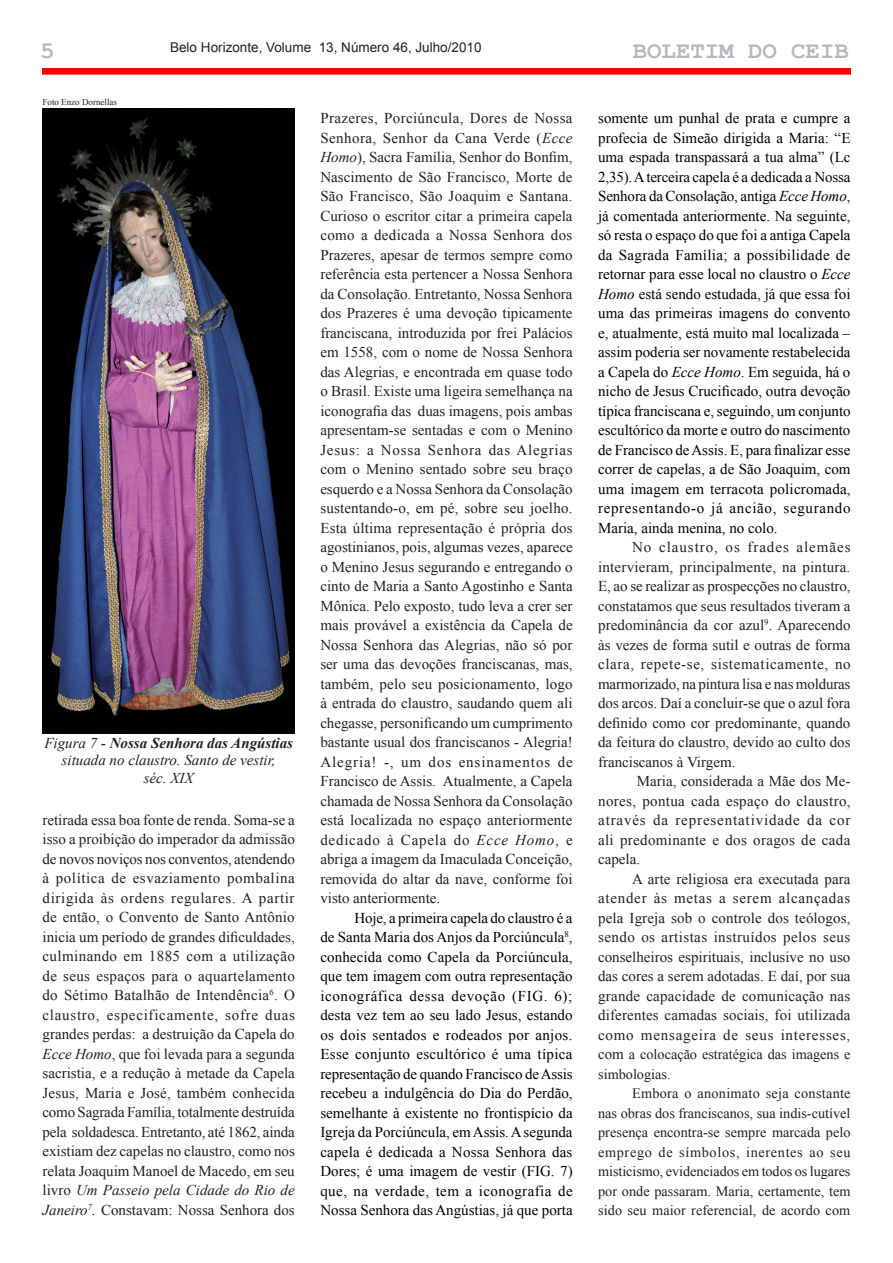
<style>
.page{position:relative;width:893px;height:1263px;background:#fff}
.page>*{position:absolute;margin:0;border:0;box-sizing:border-box;transform-origin:0 0}
.t1{font:700 24px "Courier New";color:#b6b7bb}
.t2{font:15px/19.5px "Times New Roman";color:#231f20;text-align:justify}
.t3{font:15px/19.5px "Times New Roman";color:#000;text-align:justify}
.t4{font:italic 15px/17.2px "Times New Roman";color:#231f20;text-align:center}
.t5{font:14.25px/19.5px "Times New Roman";color:#231f20}
.t6{font:13.5px "Arial";color:#231f20}
.t7{font:9px "Times New Roman";color:#231f20}
.s1{font-weight:700}
.s2{font-style:italic}
.s3{font-size:15px}
</style>
<div class="page">
<img style="left:43px;top:68px;width:808px;height:7px">
<img style="left:43px;top:108px;width:252px;height:626px">
<h1 class="t1" style="left:40px;top:35px;width:16px">5</h1>
<p class="t6" style="left:170px;top:39px;width:313px">Belo Horizonte, Volume 13, Número 46, Julho/2010</p>
<h1 class="t1" style="left:633px;top:36px;width:217px">BOLETIM DO CEIB</h1>
<p class="t7" style="left:43px;top:96px;width:76px">Foto Enzo Dornellas</p>
<p class="t4" style="left:44px;top:734px;width:250px">Figura 7 - <span class="s1">Nossa Senhora das Angústias </span>situada no claustro. Santo de vestir,<br>séc. XIX</p>
<p class="t2" style="left:43px;top:810px;width:254px">retirada essa boa fonte de renda. Soma-se a isso a proibição do imperador da admissão de novos noviços nos conventos, atendendo à política de esvaziamento pombalina dirigida às ordens regulares. A partir de então, o Convento de Santo Antônio inicia um período de grandes dificuldades, culminando em 1885 com a utilização de seus espaços para o aquartelamento do Sétimo Batalhão de Intendência<sup>6</sup>. O claustro, especificamente, sofre duas grandes perdas: a destruição da Capela do <span class="s2">Ecce Homo</span>, que foi levada para a segunda sacristia, e a redução à metade da Capela Jesus, Maria e José, também conhecida como Sagrada Família, totalmente destruída pela soldadesca. Entretanto, até 1862, ainda existiam dez capelas no claustro, como nos relata Joaquim Manoel de Macedo, em seu livro <span class="s2">Um Passeio pela Cidade do Rio de Janeiro</span><sup>7</sup><span class="s2">.</span> Constavam: Nossa Senhora dos</p>
<p class="t2" style="left:320px;top:108px;width:254px">Prazeres, Porciúncula, Dores de Nossa Senhora, Senhor da Cana Verde (<span class="s2">Ecce Homo</span>), Sacra Família, Senhor do Bonfim, Nascimento de São Francisco, Morte de São Francisco, São Joaquim e Santana.<br>Curioso o escritor citar a primeira capela como a dedicada a Nossa Senhora dos Prazeres, apesar de termos sempre como referência esta pertencer a Nossa Senhora da Consolação. Entretanto, Nossa Senhora dos Prazeres é uma devoção tipicamente franciscana, introduzida por frei Palácios em 1558, com o nome de Nossa Senhora das Alegrias, e encontrada em quase todo o Brasil. Existe uma ligeira semelhança na iconografia das duas imagens, pois ambas apresentam-se sentadas e com o Menino Jesus: a Nossa Senhora das Alegrias com o Menino sentado sobre seu braço esquerdo e a Nossa Senhora da Consolação sustentando-o, em pé, sobre seu joelho.<br>Esta última representação é própria dos agostinianos, pois, algumas vezes, aparece o Menino Jesus segurando e entregando o cinto de Maria a Santo Agostinho e Santa Mônica. Pelo exposto, tudo leva a crer ser mais provável a existência da Capela de Nossa Senhora das Alegrias, não só por ser uma das devoções franciscanas, mas, também, pelo seu posicionamento, logo à entrada do claustro, saudando quem ali chegasse, personificando um cumprimento bastante usual dos franciscanos - Alegria!<br>Alegria! -, um dos ensinamentos de Francisco de Assis. Atualmente, a Capela chamada de Nossa Senhora da Consolação está localizada no espaço anteriormente dedicado à Capela do <span class="s2">Ecce Homo</span>, e abriga a imagem da Imaculada Conceição, removida do altar da nave, conforme foi visto anteriormente.</p>
<p class="t3" style="left:320px;top:908px;width:254px;text-indent:34px">Hoje, a primeira capela do claustro é a de Santa Maria dos Anjos da Porciúncula<sup>8</sup>, conhecida como Capela da Porciúncula, que tem imagem com outra representação iconográfica dessa devoção (FIG. 6); desta vez tem ao seu lado Jesus, estando os dois sentados e rodeados por anjos.<br>Esse conjunto escultórico é uma típica representação de quando Francisco de Assis recebeu a indulgência do Dia do Perdão, semelhante à existente no frontispício da Igreja da Porciúncula, em Assis. A segunda capela é dedicada a Nossa Senhora das Dores; é uma imagem de vestir (FIG. 7) que, na verdade, tem a iconografia de Nossa Senhora das Angústias, já que porta</p>
<p class="t3" style="left:598px;top:108px;width:254px">somente um punhal de prata e cumpre a profecia de Simeão dirigida a Maria: “E uma espada transpassará a tua alma” (Lc 2,35). A terceira capela é a dedicada a Nossa Senhora da Consolação, antiga <span class="s2">Ecce Homo</span>, já comentada anteriormente. Na seguinte, só resta o espaço do que foi a antiga Capela da Sagrada Família; a possibilidade de retornar para esse local no claustro o <span class="s2">Ecce Homo</span> está sendo estudada, já que essa foi uma das primeiras imagens do convento e, atualmente, está muito mal localizada – assim poderia ser novamente restabelecida a Capela do <span class="s2">Ecce Homo</span>. Em seguida, há o nicho de Jesus Crucificado, outra devoção típica franciscana e, seguindo, um conjunto escultórico da morte e outro do nascimento de Francisco de Assis. E, para finalizar esse correr de capelas, a de São Joaquim, com uma imagem em terracota policromada, representando-o já ancião, segurando Maria, ainda menina, no colo.</p>
<p class="t2" style="left:598px;top:537px;width:254px;text-indent:34px">No claustro, os frades alemães intervieram, principalmente, na pintura.<br>E, ao se realizar as prospecções no claustro, constatamos que seus resultados tiveram a predominância da cor azul<sup>9</sup>. Aparecendo às vezes de forma sutil e outras de forma clara, repete-se, sistematicamente, no marmorizado, na pintura lisa e nas molduras dos arcos. Daí a concluir-se que o azul fora definido como cor predominante, quando da feitura do claustro, devido ao culto dos franciscanos à Virgem.</p>
<p class="t2" style="left:598px;top:771px;width:254px;text-indent:39px">Maria, considerada a Mãe dos Me&shy;nores, pontua cada espaço do claustro, através da representatividade da cor ali predominante e dos oragos de cada capela.</p>
<p class="t2" style="left:598px;top:869px;width:254px;text-indent:34px">A arte religiosa era executada para atender às metas a serem alcançadas pela Igreja sob o controle dos teólogos, sendo os artistas instruídos pelos seus conselheiros espirituais, inclusive no uso das cores a serem adotadas. E daí, por sua grande capacidade de comunicação nas diferentes camadas sociais, foi utilizada como mensageira de seus interesses,</p>
<p class="t5" style="left:598px;top:1044px;width:254px"><span class="s3">com</span> a colocação estratégica das imagens e simbologias.</p>
<p class="t5" style="left:598px;top:1083px;width:254px;text-align:justify;text-indent:34px">Embora o anonimato seja constante nas obras dos franciscanos, sua indis-cutível presença encontra-se sempre marcada pelo emprego de símbolos, inerentes ao seu misticismo, evidenciados em todos os lugares por onde passaram. Maria, certamente, tem sido seu maior referencial, de acordo com</p>
</div>
